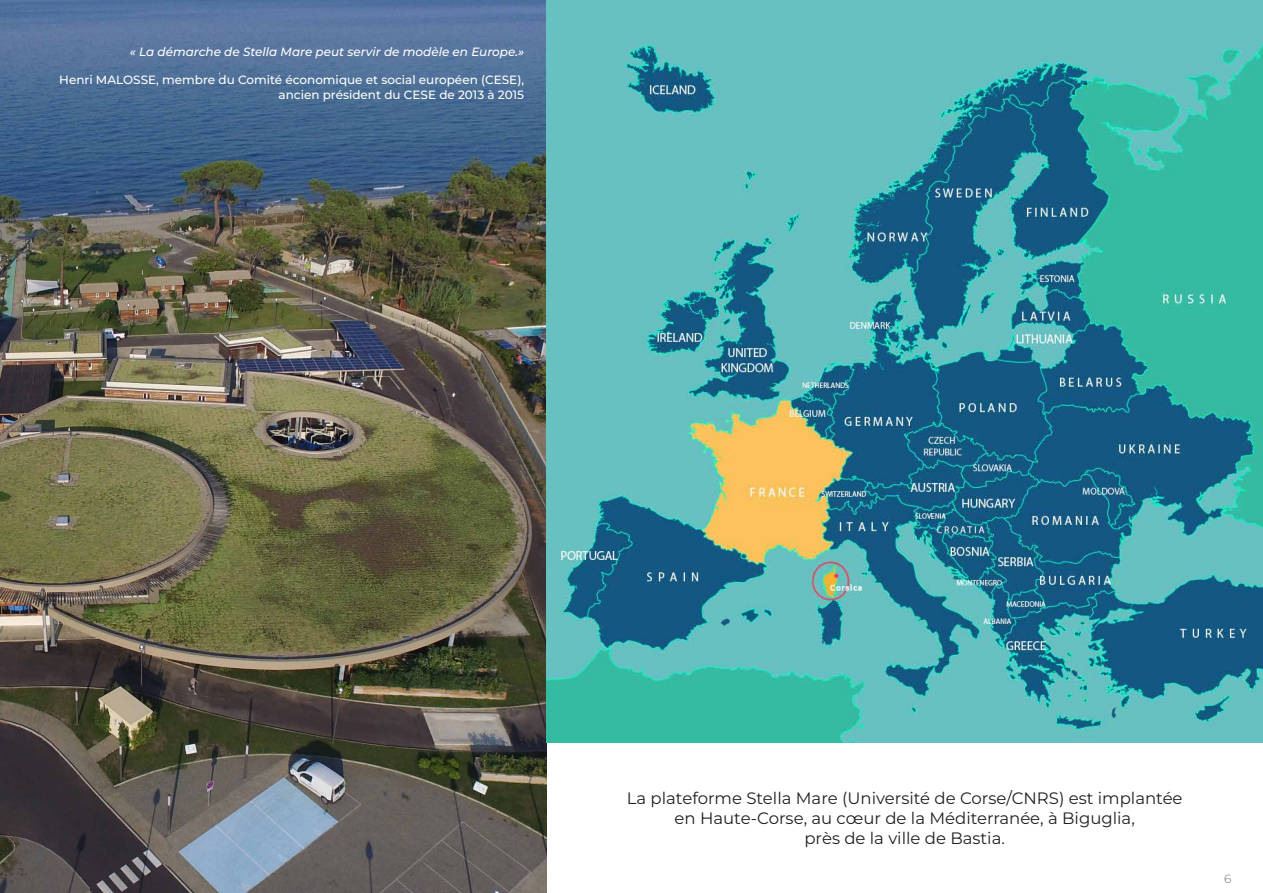
<style>
.page{position:relative;width:1263px;height:893px;background:#fff}
.page>*{position:absolute;margin:0;border:0;box-sizing:border-box;transform-origin:0 0}
.t1{font:100 16.5px "Montserrat";color:#231f20}
.t2{font:100 12px "Montserrat";color:#fff}
.t3{font:italic 100 12px "Montserrat";color:#fff}
.t4{font:100 12px "Montserrat";color:#939598}
</style>
<div class="page">
<img style="left:0;top:0;width:546px;height:893px">
<img style="left:546px;top:0;width:717px;height:742px">
<p class="t3" style="left:130px;top:43px;width:396px">« La démarche de Stella Mare peut servir de modèle en Europe.»</p>
<p class="t2" style="left:59px;top:72px;width:466px">Henri MALOSSE, membre du Comité économique et social européen (CESE),</p>
<p class="t2" style="left:279px;top:87px;width:247px">ancien président du CESE de 2013 à 2015</p>
<p class="t1" style="left:627px;top:787px;width:557px">La plateforme Stella Mare (Université de Corse/CNRS) est implantée</p>
<p class="t1" style="left:675px;top:807px;width:462px">en Haute-Corse, au cœur de la Méditerranée, à Biguglia,</p>
<p class="t1" style="left:804px;top:827px;width:202px">près de la ville de Bastia.</p>
<p class="t4" style="left:1224px;top:870px;width:9px">6</p>
</div>
